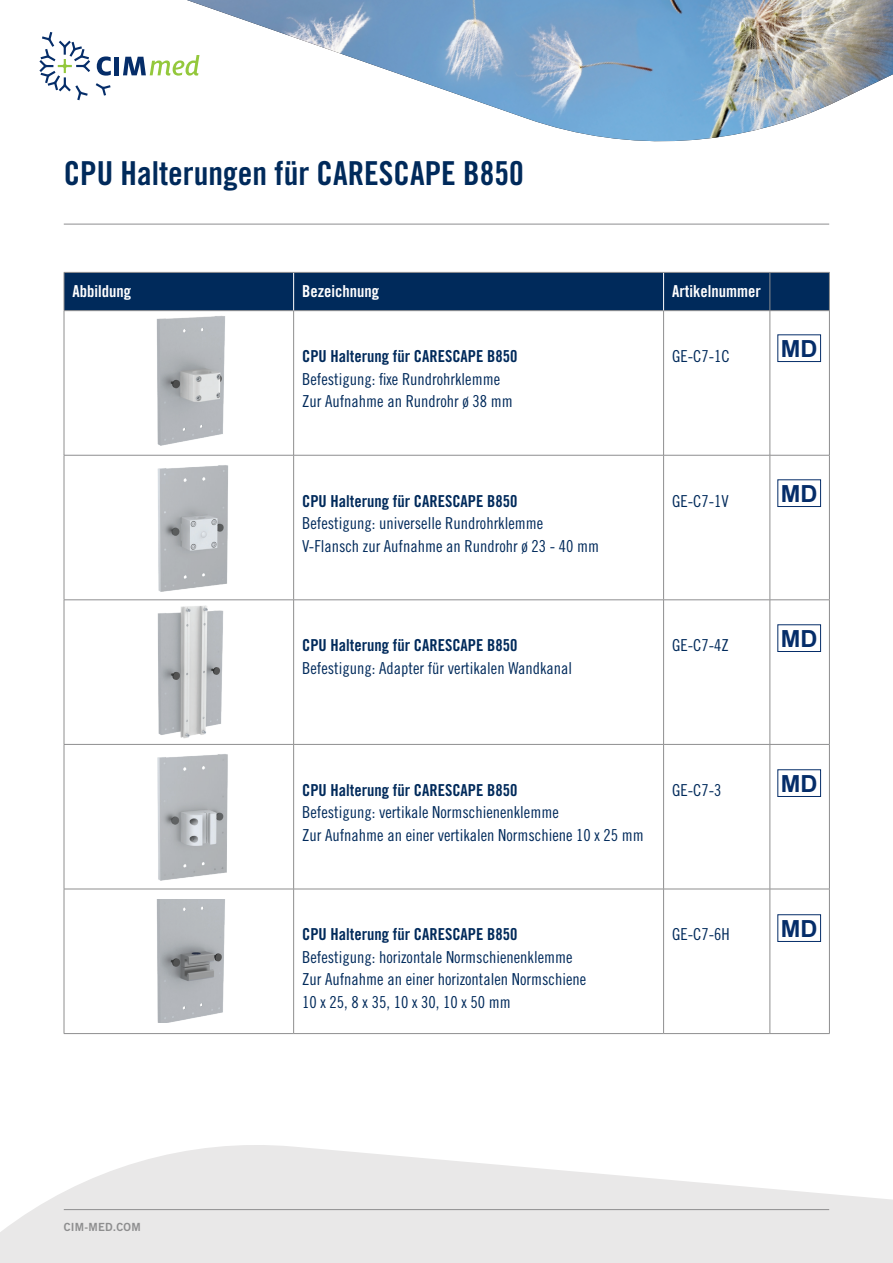
<style>
.page{position:relative;width:893px;height:1263px;background:#fff}
.page>*{position:absolute;margin:0;border:0;box-sizing:border-box;transform-origin:0 0}
.t1{font:33px "Trade Gothic LT Std Bd Cn 20";color:#002a5b}
.t2{font:700 23.7px "Arial";color:#052d69}
.t3{font:16.5px/22.5px "Trade Gothic LT Std Cn 18";color:#002a5b}
.t4{font:16.5px "Trade Gothic LT Std Bd Cn 20";color:#002a5b}
.t5{font:16.5px "Trade Gothic LT Std Bd Cn 20";color:#fff}
.t6{font:11.25px "Trade Gothic LT Std Bd 2";letter-spacing:.02em;color:#8e8e8f}
</style>
<div class="page">
<svg style="left:0;top:1145px;width:893px;height:118px;fill:#e9e8e8"></svg>
<hr style="left:64px;top:1209px;width:765px;height:1px;background:#8e8e8f">
<hr style="left:64px;top:224px;width:765px;height:1px;background:#8e8e8f">
<img style="left:187px;top:0;width:706px;height:142px">
<svg style="left:96px;top:83px;width:15px;height:13px"></svg>
<svg style="left:97px;top:56px;width:14px;height:20px"></svg>
<div style="left:114px;top:57px;width:5px;height:18px;background:#052d69"></div>
<svg style="left:123px;top:55px;width:76px;height:21px"></svg>
<svg style="left:39px;top:32px;width:51px;height:68px"></svg>
<div style="left:65px;top:273px;width:764px;height:37px;background:#002a5b"></div>
<hr style="left:64px;top:310px;width:230px;height:1px;background:#8e8e8f">
<hr style="left:294px;top:310px;width:370px;height:1px;background:#8e8e8f">
<hr style="left:293px;top:311px;width:1px;height:144px;background:#8e8e8f">
<hr style="left:664px;top:310px;width:106px;height:1px;background:#8e8e8f">
<hr style="left:663px;top:311px;width:1px;height:144px;background:#8e8e8f">
<hr style="left:770px;top:310px;width:60px;height:1px;background:#8e8e8f">
<hr style="left:64px;top:455px;width:230px;height:1px;background:#8e8e8f">
<hr style="left:294px;top:455px;width:370px;height:1px;background:#8e8e8f">
<hr style="left:293px;top:455px;width:1px;height:145px;background:#8e8e8f">
<hr style="left:664px;top:455px;width:106px;height:1px;background:#8e8e8f">
<hr style="left:663px;top:455px;width:1px;height:145px;background:#8e8e8f">
<hr style="left:770px;top:455px;width:60px;height:1px;background:#8e8e8f">
<hr style="left:64px;top:599px;width:230px;height:1px;background:#8e8e8f">
<hr style="left:294px;top:599px;width:370px;height:1px;background:#8e8e8f">
<hr style="left:293px;top:600px;width:1px;height:144px;background:#8e8e8f">
<hr style="left:664px;top:599px;width:106px;height:1px;background:#8e8e8f">
<hr style="left:663px;top:600px;width:1px;height:144px;background:#8e8e8f">
<hr style="left:770px;top:599px;width:60px;height:1px;background:#8e8e8f">
<hr style="left:64px;top:744px;width:230px;height:1px;background:#8e8e8f">
<hr style="left:294px;top:744px;width:370px;height:1px;background:#8e8e8f">
<hr style="left:293px;top:745px;width:1px;height:144px;background:#8e8e8f">
<hr style="left:664px;top:744px;width:106px;height:1px;background:#8e8e8f">
<hr style="left:663px;top:745px;width:1px;height:144px;background:#8e8e8f">
<hr style="left:770px;top:744px;width:60px;height:1px;background:#8e8e8f">
<hr style="left:64px;top:889px;width:230px;height:1px;background:#8e8e8f">
<hr style="left:294px;top:889px;width:370px;height:1px;background:#8e8e8f">
<hr style="left:293px;top:889px;width:1px;height:144px;background:#8e8e8f">
<hr style="left:664px;top:889px;width:106px;height:1px;background:#8e8e8f">
<hr style="left:663px;top:889px;width:1px;height:144px;background:#8e8e8f">
<hr style="left:770px;top:889px;width:60px;height:1px;background:#8e8e8f">
<hr style="left:64px;top:1033px;width:230px;height:1px;background:#8e8e8f">
<hr style="left:294px;top:1033px;width:370px;height:1px;background:#8e8e8f">
<hr style="left:664px;top:1033px;width:106px;height:1px;background:#8e8e8f">
<hr style="left:770px;top:1033px;width:60px;height:1px;background:#8e8e8f">
<hr style="left:293px;top:273px;width:1px;height:37px;background:#fff">
<hr style="left:663px;top:273px;width:1px;height:37px;background:#fff">
<hr style="left:64px;top:272px;width:230px;height:1px;background:#8e8e8f">
<hr style="left:64px;top:273px;width:1px;height:37px;background:#8e8e8f">
<hr style="left:294px;top:272px;width:370px;height:1px;background:#8e8e8f">
<hr style="left:664px;top:272px;width:106px;height:1px;background:#8e8e8f">
<hr style="left:770px;top:272px;width:60px;height:1px;background:#8e8e8f">
<hr style="left:770px;top:273px;width:1px;height:37px;background:#8e8e8f">
<hr style="left:829px;top:273px;width:1px;height:37px;background:#8e8e8f">
<hr style="left:64px;top:311px;width:1px;height:144px;background:#8e8e8f">
<hr style="left:770px;top:311px;width:1px;height:144px;background:#8e8e8f">
<hr style="left:829px;top:311px;width:1px;height:144px;background:#8e8e8f">
<hr style="left:64px;top:455px;width:1px;height:145px;background:#8e8e8f">
<hr style="left:770px;top:455px;width:1px;height:145px;background:#8e8e8f">
<hr style="left:829px;top:455px;width:1px;height:145px;background:#8e8e8f">
<hr style="left:64px;top:600px;width:1px;height:144px;background:#8e8e8f">
<hr style="left:770px;top:600px;width:1px;height:144px;background:#8e8e8f">
<hr style="left:829px;top:600px;width:1px;height:144px;background:#8e8e8f">
<hr style="left:64px;top:745px;width:1px;height:144px;background:#8e8e8f">
<hr style="left:770px;top:745px;width:1px;height:144px;background:#8e8e8f">
<hr style="left:829px;top:745px;width:1px;height:144px;background:#8e8e8f">
<hr style="left:64px;top:889px;width:1px;height:144px;background:#8e8e8f">
<hr style="left:770px;top:889px;width:1px;height:144px;background:#8e8e8f">
<hr style="left:829px;top:889px;width:1px;height:144px;background:#8e8e8f">
<img style="left:156px;top:316px;width:69px;height:130px">
<img style="left:157px;top:465px;width:71px;height:127px">
<img style="left:157px;top:605px;width:67px;height:133px">
<img style="left:157px;top:754px;width:71px;height:127px">
<img style="left:156px;top:900px;width:69px;height:123px">
<div style="left:777px;top:334px;width:44px;height:28px;border:1px solid #052d69"></div>
<div style="left:777px;top:479px;width:44px;height:28px;border:1px solid #052d69"></div>
<div style="left:777px;top:624px;width:44px;height:28px;border:1px solid #052d69"></div>
<div style="left:777px;top:769px;width:44px;height:28px;border:1px solid #052d69"></div>
<div style="left:777px;top:914px;width:44px;height:28px;border:1px solid #052d69"></div>
<h1 class="t1" style="left:64px;top:154px;width:461px">CPU Halterungen für CARESCAPE B850</h1>
<p class="t5" style="left:73px;top:282px;width:60px">Abbildung</p>
<p class="t5" style="left:302px;top:282px;width:78px">Bezeichnung</p>
<p class="t5" style="left:672px;top:282px;width:90px">Artikelnummer</p>
<p class="t4" style="left:302px;top:346px;width:217px">CPU Halterung für CARESCAPE B850</p>
<p class="t3" style="left:302px;top:367px;width:212px">Befestigung: fixe Rundrohrklemme<br>Zur Aufnahme an Rundrohr ø 38 mm</p>
<p class="t3" style="left:672px;top:345px;width:59px">GE-C7-1C</p>
<h2 class="t2" style="left:781px;top:332px;width:38px">MD</h2>
<p class="t4" style="left:302px;top:491px;width:217px">CPU Halterung für CARESCAPE B850</p>
<p class="t3" style="left:302px;top:512px;width:299px">Befestigung: universelle Rundrohrklemme<br>V-Flansch zur Aufnahme an Rundrohr ø 23 - 40 mm</p>
<p class="t3" style="left:672px;top:489px;width:58px">GE-C7-1V</p>
<h2 class="t2" style="left:781px;top:477px;width:38px">MD</h2>
<p class="t4" style="left:302px;top:635px;width:217px">CPU Halterung für CARESCAPE B850</p>
<p class="t3" style="left:302px;top:656px;width:272px">Befestigung: Adapter für vertikalen Wandkanal</p>
<p class="t3" style="left:672px;top:634px;width:58px">GE-C7-4Z</p>
<h2 class="t2" style="left:781px;top:621px;width:38px">MD</h2>
<p class="t4" style="left:302px;top:780px;width:217px">CPU Halterung für CARESCAPE B850</p>
<p class="t3" style="left:302px;top:801px;width:343px">Befestigung: vertikale Normschienenklemme<br>Zur Aufnahme an einer vertikalen Normschiene 10 x 25 mm</p>
<p class="t3" style="left:672px;top:778px;width:51px">GE-C7-3</p>
<p class="t4" style="left:302px;top:924px;width:217px">CPU Halterung für CARESCAPE B850</p>
<p class="t3" style="left:302px;top:946px;width:286px">Befestigung: horizontale Normschienenklemme<br>Zur Aufnahme an einer horizontalen Normschiene<br>10 x 25, 8 x 35, 10 x 30, 10 x 50 mm</p>
<p class="t3" style="left:672px;top:923px;width:59px">GE-C7-6H</p>
<h2 class="t2" style="left:781px;top:766px;width:38px">MD</h2>
<h2 class="t2" style="left:781px;top:911px;width:38px">MD</h2>
<p class="t6" style="left:64px;top:1220px;width:78px">CIM-MED.COM</p>
</div>
